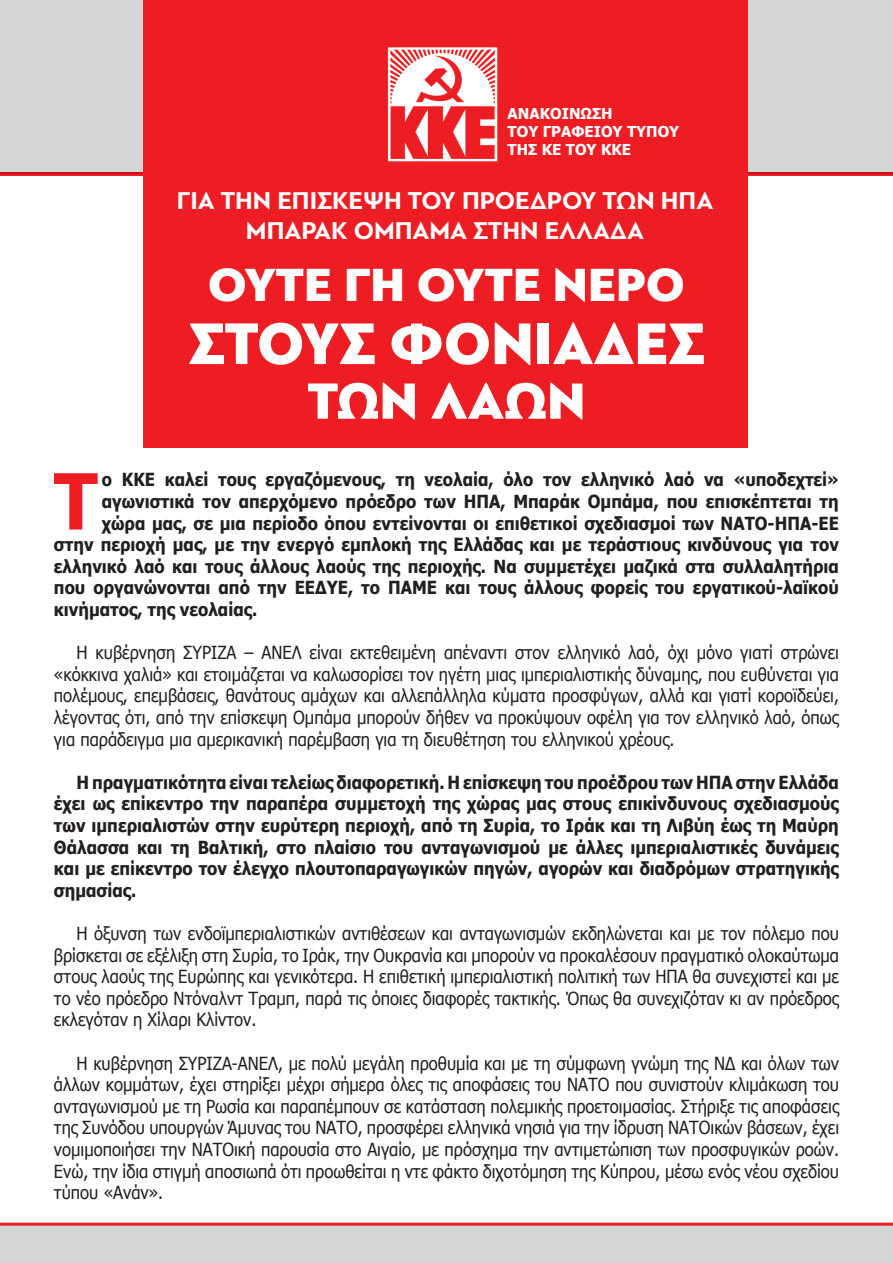
<style>
.page{position:relative;width:893px;height:1263px;background:#fff}
.page>*{position:absolute;margin:0;border:0;box-sizing:border-box;transform-origin:0 0}
.t1{font:700 77.4px "Tahoma";color:#ee1d23;scale:.92 1}
.t2{font:900 61.5px "PF Bague Sans Pro";color:#fff;scale:.96 1}
.t3{font:900 53.4px "PF Bague Sans Pro";color:#fff}
.t4{font:900 48.75px "PF Bague Sans Pro";color:#fff}
.t5{font:700 25.5px/30.6px "PF Bague Sans Pro";color:#fff;text-align:center}
.t6{font:18px/21.6px "Tahoma";color:#231f20;text-align:justify;scale:.92 1}
.t7{font:700 18px/21.6px "Tahoma";color:#231f20;text-align:justify;scale:.92 1}
.t8{font:700 15px/18px "Tahoma";color:#fff}
</style>
<div class="page">
<hr style="left:0;top:173px;width:893px;height:3px;background:#ee1d23">
<div style="left:0;top:0;width:893px;height:173px;background:#d4d5d7"></div>
<hr style="left:0;top:173px;width:893px;height:1px;background:#c6131b">
<div style="left:143px;top:0;width:605px;height:448px;background:#ee1d23"></div>
<img style="left:388px;top:47px;width:110px;height:115px">
<div style="left:0;top:1225px;width:893px;height:38px;background:#d4d5d7"></div>
<hr style="left:0;top:1223px;width:893px;height:3px;background:#ee1d23">
<p class="t8" style="left:508px;top:104px;width:173px">ΑΝΑΚΟΙΝΩΣΗ<br>ΤΟΥ ΓΡΑΦΕΙΟΥ ΤΥΠΟΥ<br>ΤΗΣ ΚΕ ΤΟΥ ΚΚΕ</p>
<h3 class="t5" style="left:177px;top:185px;width:538px">ΓΙΑ ΤΗΝ ΕΠΙΣΚΕΨΗ ΤΟΥ ΠΡΟΕ∆ΡΟΥ ΤΩΝ ΗΠΑ<br>ΜΠΑΡΑΚ ΟΜΠΑΜΑ ΣΤΗΝ ΕΛΛΑ∆Α</h3>
<h3 class="t4" style="left:208px;top:254px;width:479px">ΟΥΤΕ ΓΗ ΟΥΤΕ ΝΕΡΟ</h3>
<h2 class="t2" style="left:189px;top:305px;width:539px">ΣΤΟΥΣ ΦΟΝΙΑ∆ΕΣ</h2>
<h3 class="t3" style="left:307px;top:368px;width:280px">ΤΩΝ ΛΑΩΝ</h3>
<h1 class="t1" style="left:54px;top:447px;width:49px">Τ</h1>
<p class="t7" style="left:102px;top:468px;width:803px">ο ΚΚΕ καλεί τους εργαζόμενους, τη νεολαία, όλο τον ελληνικό λαό να «υποδεχτεί»</p>
<p class="t7" style="left:102px;top:489px;width:802px">αγωνιστικά τον απερχόμενο πρόεδρο των ΗΠΑ, Μπαράκ Ομπάμα, που επισκέπτεται τη</p>
<p class="t7" style="left:102px;top:511px;width:803px">χώρα μας, σε μια περίοδο όπου εντείνονται οι επιθετικοί σχεδιασμοί των ΝΑΤΟ-ΗΠΑ-ΕΕ</p>
<p class="t7" style="left:54px;top:533px;width:855px">στην περιοχή μας, με την ενεργό εμπλοκή της Ελλάδας και με τεράστιους κινδύνους για τον</p>
<p class="t7" style="left:54px;top:554px;width:855px">ελληνικό λαό και τους άλλους λαούς της περιοχής. Να συμμετέχει μαζικά στα συλλαλητήρια</p>
<p class="t7" style="left:54px;top:576px;width:855px">που οργανώνονται από την ΕΕΔΥΕ, το ΠΑΜΕ και τους άλλους φορείς του εργατικού-λαϊκού</p>
<p class="t7" style="left:54px;top:597px;width:222px">κινήματος, της νεολαίας.</p>
<p class="t6" style="left:54px;top:641px;width:855px;text-indent:23px">Η κυβέρνηση ΣΥΡΙΖΑ – ΑΝΕΛ είναι εκτεθειμένη απέναντι στον ελληνικό λαό, όχι μόνο γιατί στρώνει «κόκκινα χαλιά» και ετοιμάζεται να καλωσορίσει τον ηγέτη μιας ιμπεριαλιστικής δύναμης, που ευθύνεται για πολέμους, επεμβάσεις, θανάτους αμάχων και αλλεπάλληλα κύματα προσφύγων, αλλά και γιατί κοροϊδεύει, λέγοντας ότι, από την επίσκεψη Ομπάμα μπορούν δήθεν να προκύψουν οφέλη για τον ελληνικό λαό, όπως για παράδειγμα μια αμερικανική παρέμβαση για τη διευθέτηση του ελληνικού χρέους.</p>
<p class="t7" style="left:54px;top:770px;width:855px;text-indent:23px">Η πραγματικότητα είναι τελείως διαφορετική. Η επίσκεψη του προέδρου των ΗΠΑ στην Ελλάδα έχει ως επίκεντρο την παραπέρα συμμετοχή της χώρας μας στους επικίνδυνους σχεδιασμούς των ιμπεριαλιστών στην ευρύτερη περιοχή, από τη Συρία, το Ιράκ και τη Λιβύη έως τη Μαύρη Θάλασσα και τη Βαλτική, στο πλαίσιο του ανταγωνισμού με άλλες ιμπεριαλιστικές δυνάμεις και με επίκεντρο τον έλεγχο πλουτοπαραγωγικών πηγών, αγορών και διαδρόμων στρατηγικής σημασίας.</p>
<p class="t6" style="left:54px;top:922px;width:855px;text-indent:23px">Η όξυνση των ενδοϊμπεριαλιστικών αντιθέσεων και ανταγωνισμών εκδηλώνεται και με τον πόλεμο που βρίσκεται σε εξέλιξη στη Συρία, το Ιράκ, την Ουκρανία και μπορούν να προκαλέσουν πραγματικό ολοκαύτωμα στους λαούς της Ευρώπης και γενικότερα. Η επιθετική ιμπεριαλιστική πολιτική των ΗΠΑ θα συνεχιστεί και με το νέο πρόεδρο Ντόναλντ Τραμπ, παρά τις όποιες διαφορές τακτικής. Όπως θα συνεχιζόταν κι αν πρόεδρος εκλεγόταν η Χίλαρι Κλίντον.</p>
<p class="t6" style="left:54px;top:1051px;width:855px;text-indent:23px">Η κυβέρνηση ΣΥΡΙΖΑ-ΑΝΕΛ, με πολύ μεγάλη προθυμία και με τη σύμφωνη γνώμη της ΝΔ και όλων των άλλων κομμάτων, έχει στηρίξει μέχρι σήμερα όλες τις αποφάσεις του ΝΑΤΟ που συνιστούν κλιμάκωση του ανταγωνισμού με τη Ρωσία και παραπέμπουν σε κατάσταση πολεμικής προετοιμασίας. Στήριξε τις αποφάσεις της Συνόδου υπουργών Άμυνας του ΝΑΤΟ, προσφέρει ελληνικά νησιά για την ίδρυση ΝΑΤΟικών βάσεων, έχει νομιμοποιήσει την ΝΑΤΟική παρουσία στο Αιγαίο, με πρόσχημα την αντιμετώπιση των προσφυγικών ροών.<br>Ενώ, την ίδια στιγμή αποσιωπά ότι προωθείται η ντε φάκτο διχοτόμηση της Κύπρου, μέσω ενός νέου σχεδίου τύπου «Ανάν».</p>
</div>
